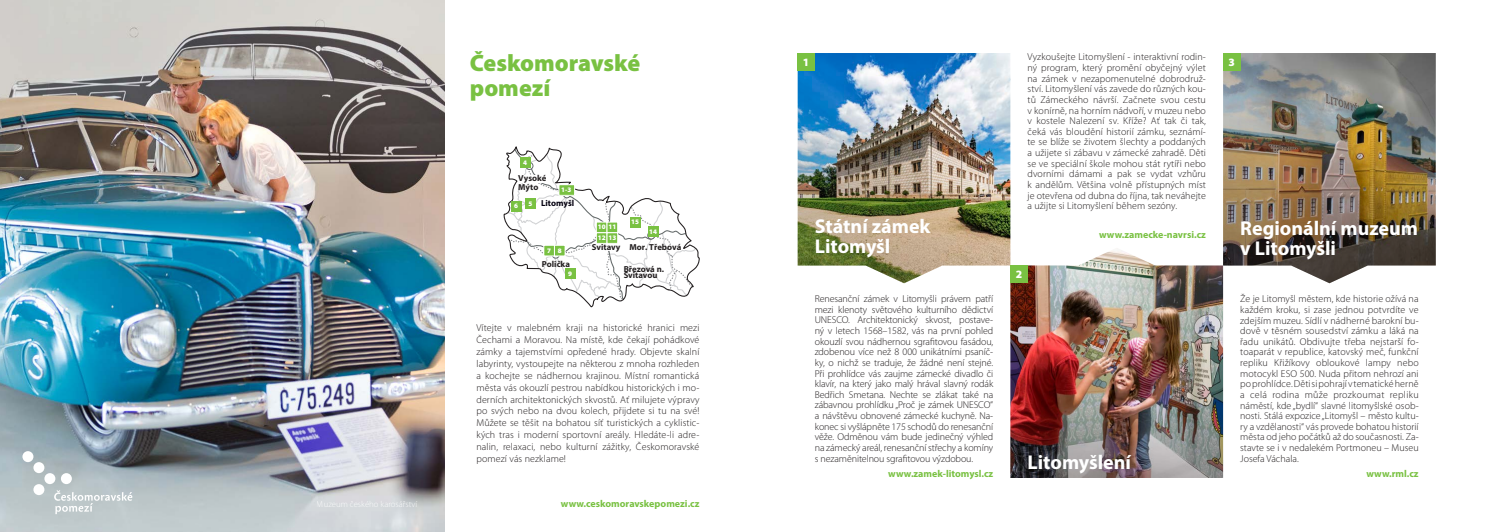
<style>
.page{position:relative;width:1489px;height:532px;background:#fff}
.page>*{position:absolute;margin:0;border:0;box-sizing:border-box;transform-origin:0 0}
.t1{font:900 23.75px/25px "Myriad Pro";color:#79c142}
.t2{font:700 20px/20px "Myriad Pro";color:#fff}
.t3{font:900 11.25px "Myriad Pro";color:#fff}
.t4{font:300 10px/10.6px "Myriad Pro";letter-spacing:.005em;color:#231f20;text-align:justify}
.t5{font:700 10px "Myriad Pro";color:#79c142}
.t6{font:700 8.75px/6.8px "Myriad Pro";color:#231f20}
.t7{font:700 8.75px "Myriad Pro";color:#040110}
.t8{font:900 6.88px/10.6px "Myriad Pro";color:#fff}
</style>
<div class="page">
<img style="left:0;top:0;width:445px;height:531px">
<svg style="left:503px;top:146px;width:197px;height:162px"></svg>
<div style="left:602px;top:243px;width:14px;height:7px;background:#fff"></div>
<div style="left:563px;top:191px;width:7px;height:7px;background:#eaf5e2;border-radius:50%"></div>
<div style="left:563px;top:190px;width:8px;height:8px;border:1px solid #656b6b;border-radius:50%"></div>
<div style="left:551px;top:250px;width:9px;height:8px;border:1px solid #656b6b;border-radius:50%"></div>
<div style="left:647px;top:231px;width:8px;height:8px;border:1px solid #656b6b;border-radius:50%"></div>
<div style="left:526px;top:162px;width:7px;height:7px;background:#79c142;border-radius:50%"></div>
<div style="left:525px;top:162px;width:8px;height:8px;border:1px solid #656b6b;border-radius:50%"></div>
<div style="left:518px;top:175px;width:29px;height:8px;background:#fff"></div>
<div style="left:559px;top:185px;width:15px;height:10px;background:#79c142"></div>
<div style="left:558px;top:184px;width:17px;height:11px;border:1px solid #fff"></div>
<div style="left:520px;top:157px;width:10px;height:11px;background:#79c142"></div>
<div style="left:525px;top:198px;width:10px;height:11px;background:#79c142"></div>
<div style="left:565px;top:268px;width:10px;height:11px;background:#79c142"></div>
<div style="left:647px;top:226px;width:11px;height:11px;background:#79c142"></div>
<div style="left:630px;top:217px;width:10px;height:10px;background:#79c142"></div>
<div style="left:511px;top:201px;width:10px;height:11px;background:#79c142"></div>
<div style="left:544px;top:245px;width:10px;height:11px;background:#79c142"></div>
<div style="left:543px;top:245px;width:11px;height:11px;border:1px solid #fff"></div>
<div style="left:554px;top:245px;width:11px;height:11px;background:#79c142"></div>
<div style="left:554px;top:245px;width:11px;height:11px;border:1px solid #fff"></div>
<div style="left:596px;top:222px;width:11px;height:11px;background:#79c142"></div>
<div style="left:596px;top:222px;width:11px;height:11px;border:1px solid #fff"></div>
<div style="left:607px;top:222px;width:10px;height:11px;background:#79c142"></div>
<div style="left:606px;top:222px;width:12px;height:11px;border:1px solid #fff"></div>
<div style="left:596px;top:233px;width:11px;height:10px;background:#79c142"></div>
<div style="left:596px;top:232px;width:11px;height:11px;border:1px solid #fff"></div>
<div style="left:607px;top:233px;width:10px;height:10px;background:#79c142"></div>
<div style="left:606px;top:232px;width:12px;height:11px;border:1px solid #fff"></div>
<div style="left:44px;top:473px;width:11px;height:11px;background:#fff;border-radius:50%"></div>
<div style="left:61px;top:473px;width:11px;height:11px;background:#fff;border-radius:50%"></div>
<div style="left:22px;top:451px;width:11px;height:11px;background:#fff;border-radius:50%"></div>
<div style="left:33px;top:462px;width:11px;height:11px;background:#fff;border-radius:50%"></div>
<div style="left:33px;top:484px;width:11px;height:11px;background:#fff;border-radius:50%"></div>
<svg style="left:54px;top:490px;width:78px;height:24px;background:#c8d1d3"></svg>
<img style="left:1222px;top:53px;width:213px;height:230px">
<img style="left:797px;top:53px;width:213px;height:230px">
<img style="left:1010px;top:248px;width:212px;height:230px">
<div style="left:1222px;top:53px;width:17px;height:17px;background:#79c142"></div>
<div style="left:797px;top:53px;width:17px;height:17px;background:#79c142"></div>
<div style="left:1010px;top:265px;width:17px;height:17px;background:#79c142"></div>
<h1 class="t1" style="left:469px;top:49px;width:172px">Českomoravské pomezí</h1>
<p class="t8" style="left:523px;top:157px;width:5px">4</p>
<p class="t6" style="left:518px;top:173px;width:30px;line-height:8.8px">Vysoké<br>Mýto</p>
<p class="t8" style="left:561px;top:184px;width:12px">1-3</p>
<p class="t8" style="left:514px;top:200px;width:5px">6</p>
<p class="t8" style="left:528px;top:198px;width:5px">5</p>
<p class="t7" style="left:541px;top:197px;width:35px">Litomyšl</p>
<p class="t8" style="left:547px;top:245px;width:16px">7 8</p>
<p class="t6" style="left:542px;top:260px;width:30px">Polička</p>
<p class="t8" style="left:568px;top:268px;width:5px">9</p>
<p class="t8" style="left:597px;top:221px;width:20px">10 11<br>12 13</p>
<p class="t8" style="left:631px;top:216px;width:9px">15</p>
<p class="t8" style="left:649px;top:226px;width:9px">14</p>
<p class="t6" style="left:629px;top:243px;width:53px">Mor. Třebová</p>
<p class="t6" style="left:623px;top:265px;width:42px">Březová n.<br>Svitavou</p>
<p class="t6" style="left:592px;top:243px;width:30px">Svitavy</p>
<p class="t4" style="left:476px;top:322px;width:224px;line-height:11.9px">Vítejte v malebném kraji na historické hranici mezi Čechami a Moravou. Na místě, kde čekají pohádkové zámky a tajemstvími opředené hrady. Objevte skalní labyrinty, vystoupejte na některou z mnoha rozhleden a kochejte se nádhernou krajinou. Místní romantická města vás okouzlí pestrou nabídkou historických i mo&shy;derních architektonických skvostů. Ať milujete výpravy po svých nebo na dvou kolech, přijdete si tu na své!<br>Můžete se těšit na bohatou síť turistických a cyklistic&shy;kých tras i moderní sportovní areály. Hledáte-li adre&shy;nalin, relaxaci, nebo kulturní zážitky, Českomoravské pomezí vás nezklame!</p>
<p class="t5" style="left:561px;top:496px;width:140px">www.ceskomoravskepomezi.cz</p>
<p class="t4" style="left:1027px;top:52px;width:180px">Vyzkoušejte Litomyšlení - interaktivní rodin&shy;ný program, který promění obyčejný výlet na zámek v nezapomenutelné dobrodruž&shy;ství. Litomyšlení vás zavede do různých kou&shy;tů Zámeckého návrší. Začnete svou cestu v konírně, na horním nádvoří, v muzeu nebo v kostele Nalezení sv. Kříže? Ať tak či tak, čeká vás bloudění historií zámku, seznámí&shy;te se blíže se životem šlechty a poddaných a užijete si zábavu v zámecké zahradě. Děti se ve speciální škole mohou stát rytíři nebo dvorními dámami a pak se vydat vzhůru k andělům. Většina volně přístupných míst je otevřena od dubna do října, tak neváhejte a užijte si Litomyšlení během sezóny.</p>
<p class="t5" style="left:1099px;top:228px;width:108px">www.zamecke-navrsi.cz</p>
<p class="t3" style="left:803px;top:54px;width:8px">1</p>
<p class="t3" style="left:1228px;top:54px;width:8px">3</p>
<h2 class="t2" style="left:814px;top:215px;width:117px">Státní zámek<br>Litomyšl</h2>
<h2 class="t2" style="left:1240px;top:218px;width:179px">Regionální muzeum v Litomyšli</h2>
<p class="t3" style="left:1015px;top:267px;width:8px">2</p>
<p class="t4" style="left:1240px;top:293px;width:180px">Že je Litomyšl městem, kde historie ožívá na každém kroku, si zase jednou potvrdíte ve zdejším muzeu. Sídlí v nádherné barokní bu&shy;dově v těsném sousedství zámku a láká na řadu unikátů. Obdivujte třeba nejstarší fo&shy;toaparát v republice, katovský meč, funkční repliku Křižíkovy obloukové lampy nebo motocykl ESO 500. Nuda přitom nehrozí ani po prohlídce. Děti si pohrají vtematické herně a celá rodina může prozkoumat repliku náměstí, kde „bydlí“ slavné litomyšlské osob&shy;nosti. Stálá expozice „Litomyšl – město kultu&shy;ry a vzdělanosti“ vás provede bohatou historií města od jeho počátků až do současnosti. Za&shy;stavte se i v nedalekém Portmoneu – Museu Josefa Váchala.</p>
<p class="t4" style="left:814px;top:293px;width:180px">Renesanční zámek v Litomyšli právem patří mezi klenoty světového kulturního dědictví UNESCO. Architektonický skvost, postave&shy;ný v letech 1568–1582, vás na první pohled okouzlí svou nádhernou sgrafitovou fasádou, zdobenou více než 8 000 unikátními psaníč&shy;ky, o nichž se traduje, že žádné není stejné.<br>Při prohlídce vás zaujme zámecké divadlo či klavír, na který jako malý hrával slavný rodák Bedřich Smetana. Nechte se zlákat také na zábavnou prohlídku „Proč je zámek UNESCO“ a návštěvu obnovené zámecké kuchyně. Na&shy;konec si vyšlápněte 175 schodů do renesanční věže. Odměnou vám bude jedinečný výhled na zámecký areál, renesanční střechy a komíny s nezaměnitelnou sgrafitovou výzdobou.</p>
<p class="t5" style="left:888px;top:467px;width:106px">www.zamek-litomysl.cz</p>
<p class="t5" style="left:1366px;top:467px;width:54px">www.rml.cz</p>
<h2 class="t2" style="left:1027px;top:451px;width:105px">Litomyšlení</h2>
</div>
